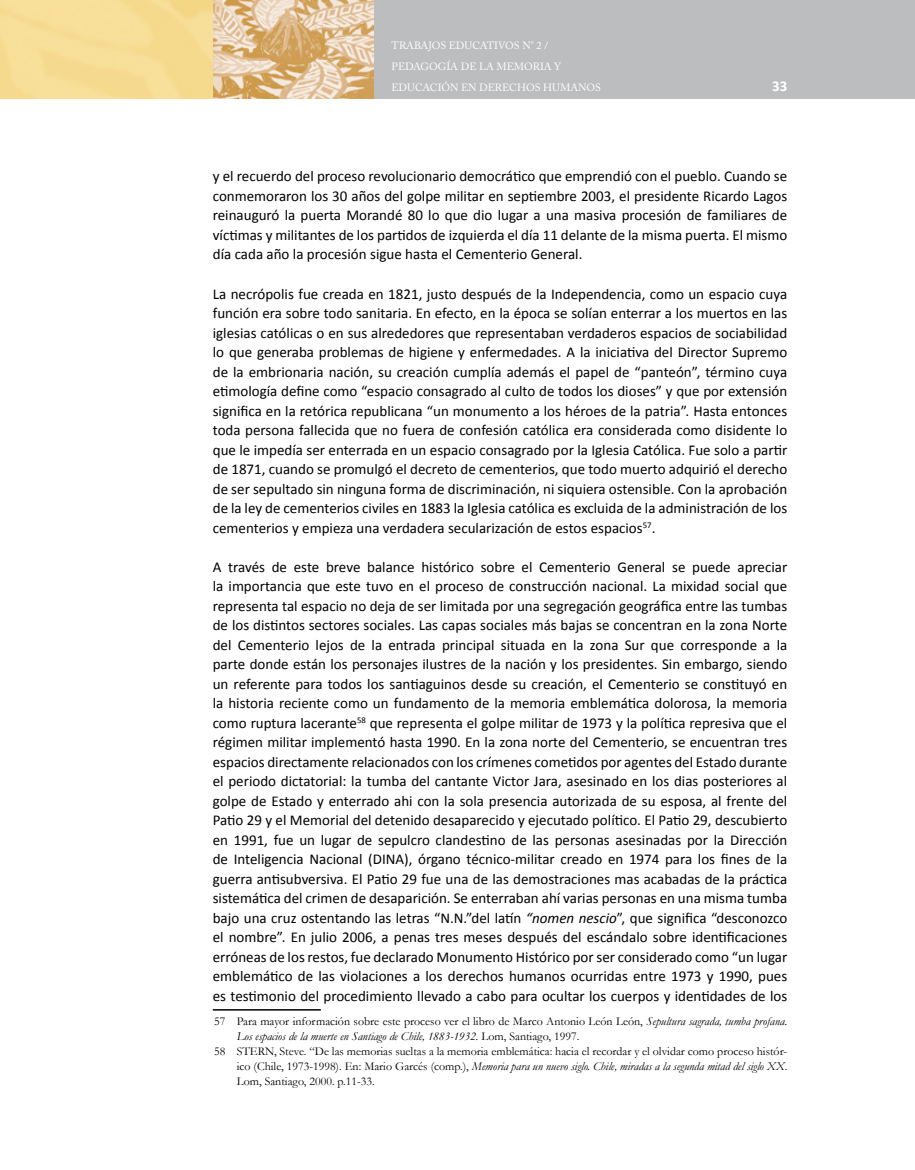
<style>
.page{position:relative;width:915px;height:1170px;background:#fff}
.page>*{position:absolute;margin:0;border:0;box-sizing:border-box;transform-origin:0 0}
.t1{font:15px/19.5px "Calibri";color:#000;text-align:justify}
.t2{font:700 15px "Calibri";color:#fff}
.t3{font:12px "Garamond";color:#000}
.t4{font:italic 12px "Garamond";color:#000}
.t5{font:10.5px/21px "Adobe Caslon Pro";color:#fff}
.s1{font-style:italic}
.s2{font-style:normal}
</style>
<div class="page">
<div style="left:372px;top:0;width:542px;height:98px;background:#bbbdbe"></div>
<img style="left:221px;top:0;width:152px;height:98px">
<img style="left:0;top:0;width:221px;height:99px">
<hr style="left:213px;top:1009px;width:108px;height:1px;background:#000">
<p class="t5" style="left:391px;top:34px;width:211px">TRABAJOS EDUCATIVOS N° 2 /<br>PEDAGOGÍA DE LA MEMORIA Y<br>EDUCACIÓN EN DERECHOS HUMANOS</p>
<p class="t2" style="left:771px;top:77px;width:17px">33</p>
<p class="t1" style="left:213px;top:167px;width:576px">y el recuerdo del proceso revolucionario democrático que emprendió con el pueblo. Cuando se conmemoraron los 30 años del golpe militar en septiembre 2003, el presidente Ricardo Lagos reinauguró la puerta Morandé 80 lo que dio lugar a una masiva procesión de familiares de víctimas y militantes de los partidos de izquierda el día 11 delante de la misma puerta. El mismo día cada año la procesión sigue hasta el Cementerio General.</p>
<p class="t1" style="left:213px;top:284px;width:576px">La necrópolis fue creada en 1821, justo después de la Independencia, como un espacio cuya función era sobre todo sanitaria. En efecto, en la época se solían enterrar a los muertos en las iglesias católicas o en sus alrededores que representaban verdaderos espacios de sociabilidad lo que generaba problemas de higiene y enfermedades. A la iniciativa del Director Supremo de la embrionaria nación, su creación cumplía además el papel de “panteón”, término cuya etimología define como “espacio consagrado al culto de todos los dioses” y que por extensión significa en la retórica republicana “un monumento a los héroes de la patria”. Hasta entonces toda persona fallecida que no fuera de confesión católica era considerada como disidente lo que le impedía ser enterrada en un espacio consagrado por la Iglesia Católica. Fue solo a partir de 1871, cuando se promulgó el decreto de cementerios, que todo muerto adquirió el derecho de ser sepultado sin ninguna forma de discriminación, ni siquiera ostensible. Con la aprobación de la ley de cementerios civiles en 1883 la Iglesia católica es excluida de la administración de los cementerios y empieza una verdadera secularización de estos espacios<sup>57</sup>.</p>
<p class="t1" style="left:213px;top:557px;width:576px">A través de este breve balance histórico sobre el Cementerio General se puede apreciar la importancia que este tuvo en el proceso de construcción nacional. La mixidad social que representa tal espacio no deja de ser limitada por una segregación geográfica entre las tumbas de los distintos sectores sociales. Las capas sociales más bajas se concentran en la zona Norte del Cementerio lejos de la entrada principal situada en la zona Sur que corresponde a la parte donde están los personajes ilustres de la nación y los presidentes. Sin embargo, siendo un referente para todos los santiaguinos desde su creación, el Cementerio se constituyó en la historia reciente como un fundamento de la memoria emblemática dolorosa, la memoria como ruptura lacerante<sup>58</sup> que representa el golpe militar de 1973 y la política represiva que el régimen militar implementó hasta 1990. En la zona norte del Cementerio, se encuentran tres espacios directamente relacionados con los crímenes cometidos por agentes del Estado durante el periodo dictatorial: la tumba del cantante Victor Jara, asesinado en los dias posteriores al golpe de Estado y enterrado ahi con la sola presencia autorizada de su esposa, al frente del Patio 29 y el Memorial del detenido desaparecido y ejecutado político. El Patio 29, descubierto en 1991, fue un lugar de sepulcro clandestino de las personas asesinadas por la Dirección de Inteligencia Nacional (DINA), órgano técnico-militar creado en 1974 para los fines de la guerra antisubversiva. El Patio 29 fue una de las demostraciones mas acabadas de la práctica sistemática del crimen de desaparición. Se enterraban ahí varias personas en una misma tumba bajo una cruz ostentando las letras “N.N.”del latín <span class="s1">“nomen nescio</span>”, que significa “desconozco el nombre”. En julio 2006, a penas tres meses después del escándalo sobre identificaciones erróneas de los restos, fue declarado Monumento Histórico por ser considerado como “un lugar emblemático de las violaciones a los derechos humanos ocurridas entre 1973 y 1990, pues es testimonio del procedimiento llevado a cabo para ocultar los cuerpos y identidades de los</p>
<p class="t3" style="left:214px;top:1013px;width:574px">57 Para mayor información sobre este proceso ver el libro de Marco Antonio León León, <span class="s1">Sepultura sagrada, tumba profana.</span></p>
<p class="t4" style="left:237px;top:1028px;width:344px">Los espacios de la muerte en Santiago de Chile, 1883-1932. <span class="s2">Lom, Santiago, 1997.</span></p>
<p class="t3" style="left:214px;top:1043px;width:574px">58 STERN, Steve. “De las memorias sueltas a la memoria emblemática: hacia el recordar y el olvidar como proceso histór-</p>
<p class="t4" style="left:237px;top:1058px;width:552px"><span class="s2">ico (Chile, 1973-1998). En: Mario Garcés (comp.),</span> Memoria para un nuevo siglo. Chile, miradas a la segunda mitad del siglo XX<span class="s2">.</span></p>
<p class="t3" style="left:237px;top:1073px;width:139px">Lom, Santiago, 2000. p.11-33.</p>
</div>
